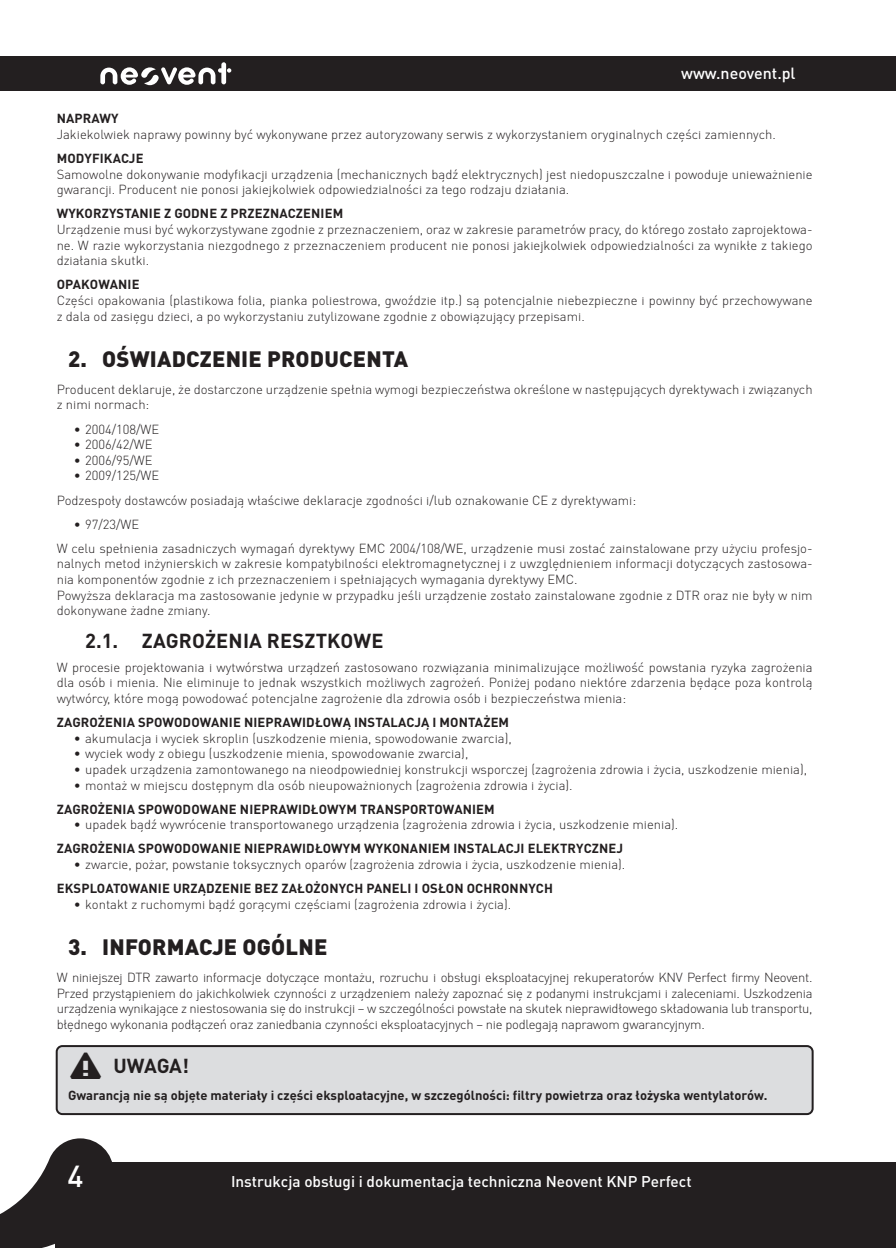
<style>
.page{position:relative;width:896px;height:1248px;background:#fff}
.page>*{position:absolute;margin:0;border:0;box-sizing:border-box;transform-origin:0 0}
.t1{font:500 30px "DIN Pro";color:#fff}
.t2{font:900 22px "DIN Pro";letter-spacing:.01em;color:#231f20}
.t3{font:700 20px "DIN Pro";letter-spacing:.01em;color:#231f20}
.t4{font:500 16px "DIN Pro";color:#fff}
.t5{font:500 15.4px "DIN Pro";color:#fff}
.t6{font:300 13px/15.6px "DIN Pro";color:#231f20}
.t7{font:700 13px "DIN Pro";letter-spacing:.01em;color:#231f20}
.s1{font-family:"Xolonium";font-size:40px}
</style>
<div class="page">
<div style="left:0;top:57px;width:867px;height:34px;background:#231f20"></div>
<div style="left:867px;top:57px;width:29px;height:34px;background:#231f20"></div>
<svg style="left:0;top:1138px;width:112px;height:109px"></svg>
<svg style="left:100px;top:62px;width:131px;height:23px"></svg>
<div style="left:55px;top:1162px;width:812px;height:85px;background:#231f20"></div>
<div style="left:867px;top:1162px;width:29px;height:85px;background:#231f20"></div>
<div style="left:57px;top:1045px;width:755px;height:68px;background:#dcdddf;border-radius:6px"></div>
<div style="left:56px;top:1044px;width:757px;height:70px;border:2px solid #231f20;border-radius:6px"></div>
<p class="t4" style="left:681px;top:63px;width:116px">www.neovent.pl</p>
<p class="t7" style="left:57px;top:110px;width:63px">NAPRAWY</p>
<p class="t6" style="left:57px;top:126px;width:720px">Jakiekolwiek naprawy powinny być wykonywane przez autoryzowany serwis z wykorzystaniem oryginalnych części zamiennych.</p>
<p class="t7" style="left:57px;top:150px;width:88px">MODYFIKACJE</p>
<p class="t6" style="left:57px;top:166px;width:757px">Samowolne dokonywanie modyfikacji urządzenia (mechanicznych bądź elektrycznych) jest niedopuszczalne i powoduje unieważnienie gwarancji. Producent nie ponosi jakiejkolwiek odpowiedzialności za tego rodzaju działania.</p>
<p class="t7" style="left:57px;top:205px;width:288px">WYKORZYSTANIE Z GODNE Z PRZEZNACZENIEM</p>
<p class="t6" style="left:57px;top:221px;width:757px;text-align:justify">Urządzenie musi być wykorzystywane zgodnie z przeznaczeniem, oraz w zakresie parametrów pracy, do którego zostało zaprojektowa&shy;ne. W razie wykorzystania niezgodnego z przeznaczeniem producent nie ponosi jakiejkolwiek odpowiedzialności za wynikłe z takiego działania skutki.</p>
<p class="t7" style="left:57px;top:276px;width:84px">OPAKOWANIE</p>
<p class="t6" style="left:57px;top:292px;width:757px">Części opakowania (plastikowa folia, pianka poliestrowa, gwoździe itp.) są potencjalnie niebezpieczne i powinny być przechowywane z dala od zasięgu dzieci, a po wykorzystaniu zutylizowane zgodnie z obowiązujący przepisami.</p>
<h2 class="t2" style="left:68px;top:344px;width:341px">2. OŚWIADCZENIE PRODUCENTA</h2>
<p class="t6" style="left:57px;top:381px;width:757px">Producent deklaruje, że dostarczone urządzenie spełnia wymogi bezpieczeństwa określone w następujących dyrektywach i związanych z nimi normach:</p>
<p class="t6" style="left:74px;top:421px;width:87px">• 2004/108/WE</p>
<p class="t6" style="left:74px;top:436px;width:80px">• 2006/42/WE</p>
<p class="t6" style="left:74px;top:452px;width:80px">• 2006/95/WE</p>
<p class="t6" style="left:57px;top:463px;width:581px;line-height:24.2px;text-indent:17px">• 2009/125/WE<br>Podzespoły dostawców posiadają właściwe deklaracje zgodności i/lub oznakowanie CE z dyrektywami:</p>
<p class="t6" style="left:57px;top:511px;width:757px;line-height:24.2px;text-indent:17px">• 97/23/WE<br>W celu spełnienia zasadniczych wymagań dyrektywy EMC 2004/108/WE, urządzenie musi zostać zainstalowane przy użyciu profesjo-</p>
<p class="t6" style="left:57px;top:555px;width:757px">nalnych metod inżynierskich w zakresie kompatybilności elektromagnetycznej i z uwzględnieniem informacji dotyczących zastosowa&shy;nia komponentów zgodnie z ich przeznaczeniem i spełniających wymagania dyrektywy EMC.<br>Powyższa deklaracja ma zastosowanie jedynie w przypadku jeśli urządzenie zostało zainstalowane zgodnie z DTR oraz nie były w nim dokonywane żadne zmiany.</p>
<h3 class="t3" style="left:85px;top:627px;width:300px">2.1. ZAGROŻENIA RESZTKOWE</h3>
<p class="t6" style="left:57px;top:659px;width:757px;text-align:justify">W procesie projektowania i wytwórstwa urządzeń zastosowano rozwiązania minimalizujące możliwość powstania ryzyka zagrożenia dla osób i mienia. Nie eliminuje to jednak wszystkich możliwych zagrożeń. Poniżej podano niektóre zdarzenia będące poza kontrolą wytwórcy, które mogą powodować potencjalne zagrożenie dla zdrowia osób i bezpieczeństwa mienia:</p>
<p class="t7" style="left:57px;top:713px;width:454px">ZAGROŻENIA SPOWODOWANIE NIEPRAWIDŁOWĄ INSTALACJĄ I MONTAŻEM</p>
<p class="t6" style="left:74px;top:730px;width:439px">• akumulacja i wyciek skroplin (uszkodzenie mienia, spowodowanie zwarcia),</p>
<p class="t6" style="left:74px;top:745px;width:396px">• wyciek wody z obiegu (uszkodzenie mienia, spowodowanie zwarcia),</p>
<p class="t6" style="left:74px;top:761px;width:735px">• upadek urządzenia zamontowanego na nieodpowiedniej konstrukcji wsporczej (zagrożenia zdrowia i życia, uszkodzenie mienia),</p>
<p class="t6" style="left:74px;top:776px;width:500px">• montaż w miejscu dostępnym dla osób nieupoważnionych (zagrożenia zdrowia i życia).</p>
<p class="t7" style="left:57px;top:800px;width:439px">ZAGROŻENIA SPOWODOWANE NIEPRAWIDŁOWYM TRANSPORTOWANIEM</p>
<p class="t6" style="left:74px;top:816px;width:606px">• upadek bądź wywrócenie transportowanego urządzenia (zagrożenia zdrowia i życia, uszkodzenie mienia).</p>
<p class="t7" style="left:57px;top:840px;width:568px">ZAGROŻENIA SPOWODOWANIE NIEPRAWIDŁOWYM WYKONANIEM INSTALACJI ELEKTRYCZNEJ</p>
<p class="t6" style="left:74px;top:856px;width:553px">• zwarcie, pożar, powstanie toksycznych oparów (zagrożenia zdrowia i życia, uszkodzenie mienia).</p>
<p class="t7" style="left:57px;top:879px;width:497px">EKSPLOATOWANIE URZĄDZENIE BEZ ZAŁOŻONYCH PANELI I OSŁON OCHRONNYCH</p>
<p class="t6" style="left:74px;top:896px;width:439px">• kontakt z ruchomymi bądź gorącymi częściami (zagrożenia zdrowia i życia).</p>
<h2 class="t2" style="left:68px;top:932px;width:261px">3. INFORMACJE OGÓLNE</h2>
<p class="t6" style="left:57px;top:969px;width:757px;text-align:justify">W niniejszej DTR zawarto informacje dotyczące montażu, rozruchu i obsługi eksploatacyjnej rekuperatorów KNV Perfect firmy Neovent.<br>Przed przystąpieniem do jakichkolwiek czynności z urządzeniem należy zapoznać się z podanymi instrukcjami i zaleceniami. Uszkodzenia urządzenia wynikające z niestosowania się do instrukcji – w szczególności powstałe na skutek nieprawidłowego składowania lub transportu, błędnego wykonania podłączeń oraz zaniedbania czynności eksploatacyjnych – nie podlegają naprawom gwarancyjnym.</p>
<h3 class="t3" style="left:68px;top:1052px;width:122px"><span class="s1">⚠</span> UWAGA!</h3>
<p class="t7" style="left:68px;top:1086px;width:701px">Gwarancją nie są objęte materiały i części eksploatacyjne, w szczególności: filtry powietrza oraz łożyska wentylatorów.</p>
<h1 class="t1" style="left:67px;top:1157px;width:17px">4</h1>
<p class="t5" style="left:231px;top:1171px;width:462px">Instrukcja obsługi i dokumentacja techniczna Neovent KNP Perfect</p>
</div>
